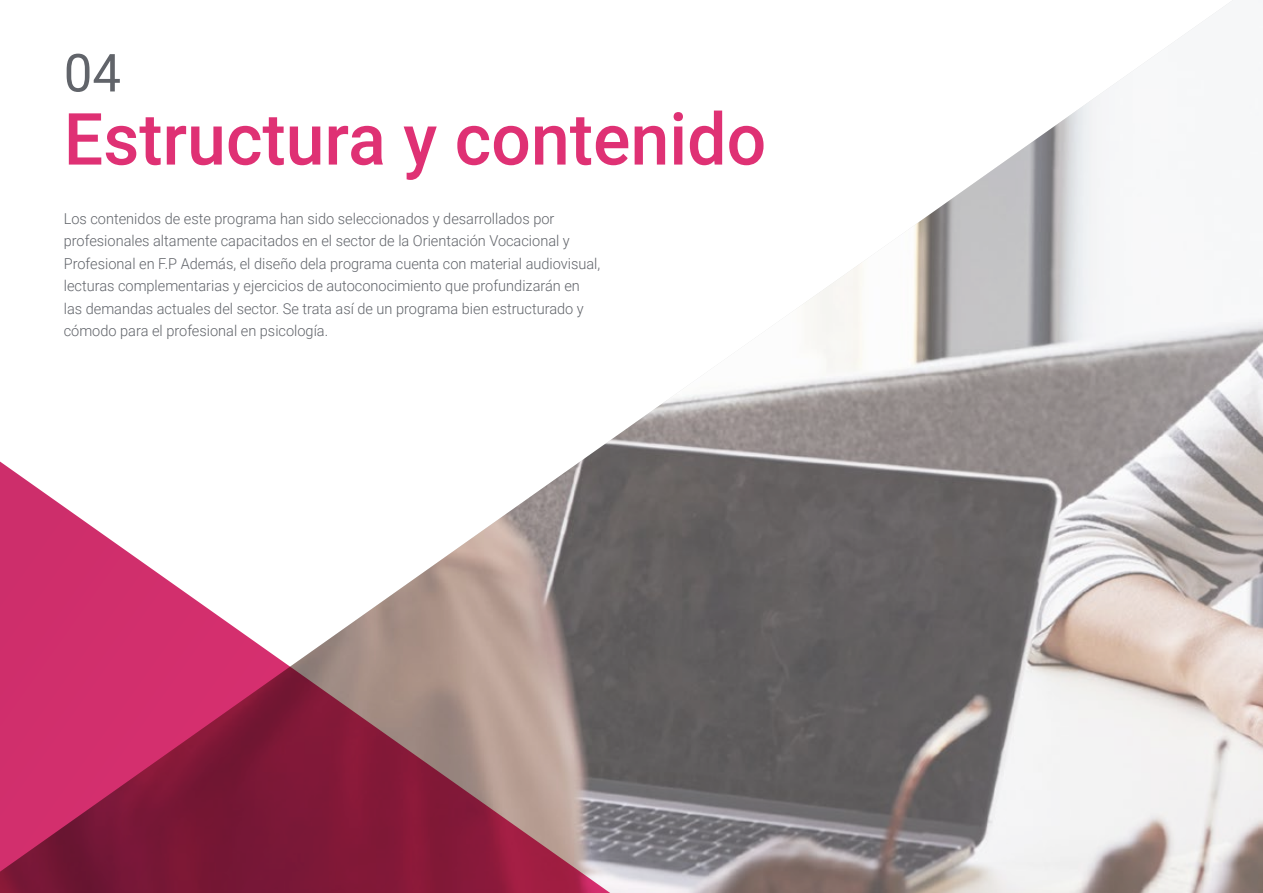
<style>
.page{position:relative;width:1263px;height:893px;background:#fff}
.page>*{position:absolute;margin:0;border:0;box-sizing:border-box;transform-origin:0 0}
.t1{font:500 72px "Roboto";color:#df3174}
.t2{font:52.5px "Roboto";color:#61646a}
.t3{font:300 15px/22.5px "Roboto";color:#61646a}
</style>
<div class="page">
<img style="left:602px;top:0;width:661px;height:893px">
<svg style="left:0;top:446px;width:640px;height:447px"></svg>
<h2 class="t2" style="left:64px;top:36px;width:59px">04</h2>
<h1 class="t1" style="left:64px;top:89px;width:704px">Estructura y contenido</h1>
<p class="t3" style="left:64px;top:207px;width:538px">Los contenidos de este programa han sido seleccionados y desarrollados por profesionales altamente capacitados en el sector de la Orientación Vocacional y Profesional en F.P Además, el diseño dela programa cuenta con material audiovisual, lecturas complementarias y ejercicios de autoconocimiento que profundizarán en las demandas actuales del sector. Se trata así de un programa bien estructurado y cómodo para el profesional en psicología.</p>
</div>
